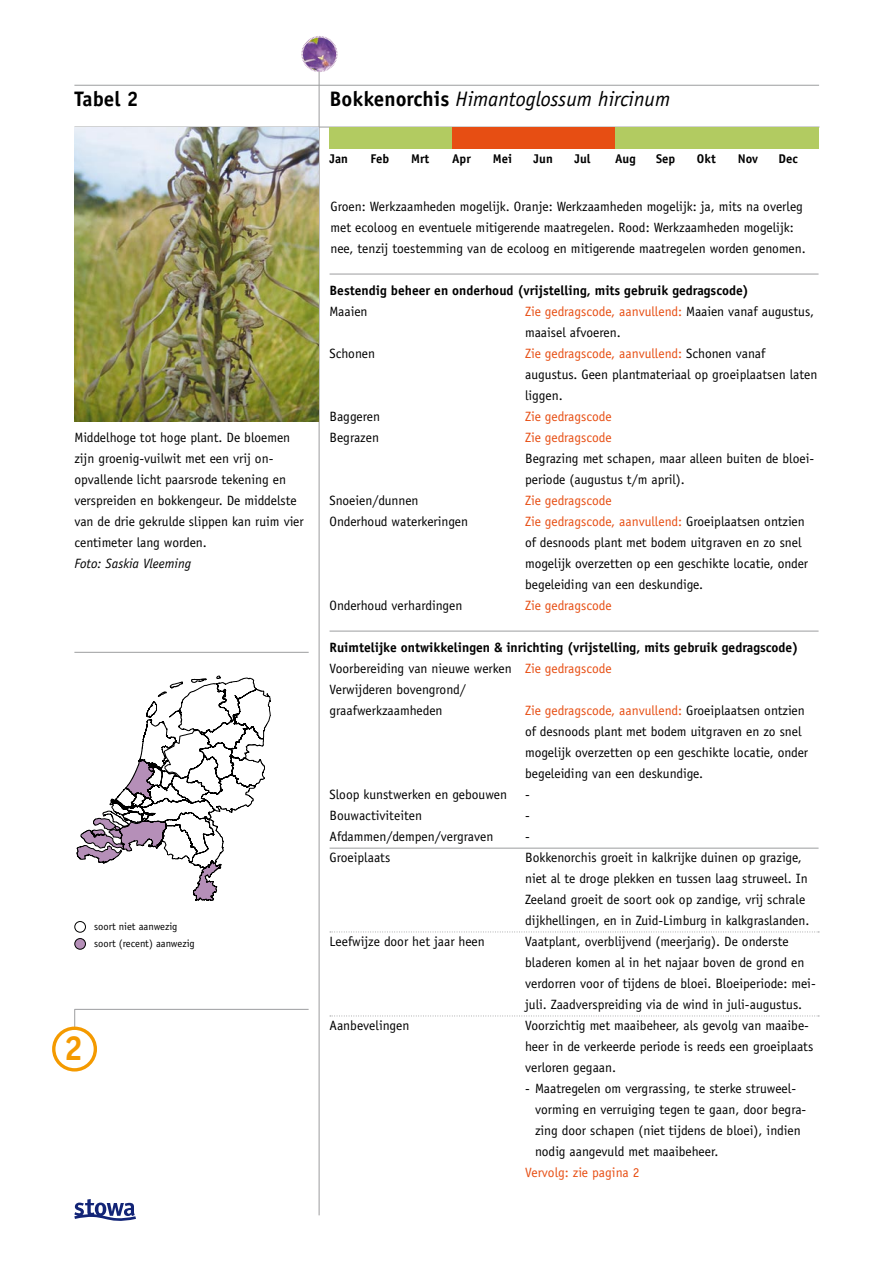
<style>
.page{position:relative;width:893px;height:1263px;background:#fff}
.page>*{position:absolute;margin:0;border:0;box-sizing:border-box;transform-origin:0 0}
.t1{font:700 34.8px "Officina Sans";color:#f49a00}
.t2{font:italic 21px "Officina Sans";color:#000}
.t3{font:700 21px "Officina Sans";color:#000}
.t4{font:13.5px/21px "Officina Sans";color:#000}
.t5{font:700 13.5px/21px "Officina Sans";color:#000}
.t6{font:13.5px "Officina Sans";color:#e74e13}
.t7{font:italic 13.5px "Officina Sans";color:#000}
.t8{font:700 12.6px "Officina Sans";color:#000}
.t9{font:10.5px/17px "Officina Sans";color:#000}
.s1{font-weight:700;font-style:normal}
.s2{color:#e74e13}
.s3{font-weight:400}
.s4{font-weight:400;color:#e74e13}
</style>
<div class="page">
<svg style="left:74px;top:1009px;width:1px;height:17px"></svg>
<hr style="left:75px;top:1009px;width:234px;height:1px;background:#9c9d9f">
<hr style="left:74px;top:85px;width:745px;height:1px;background:#9c9d9f">
<hr style="left:319px;top:70px;width:1px;height:1145px;background:#9c9d9f">
<hr style="left:74px;top:127px;width:745px;height:1px;background:#9c9d9f">
<hr style="left:74px;top:652px;width:235px;height:1px;background:#9c9d9f">
<div style="left:301px;top:36px;width:37px;height:36px;border:2px dashed #b58fb8;border-radius:50%"></div>
<img style="left:303px;top:38px;width:33px;height:33px;border-radius:50%">
<div style="left:52px;top:1026px;width:45px;height:45px;border:3px solid #f49a00;border-radius:50%"></div>
<div style="left:74px;top:921px;width:12px;height:11px;border:1px solid #000;border-radius:50%"></div>
<div style="left:75px;top:938px;width:10px;height:11px;background:#b58fb8;border-radius:50%"></div>
<div style="left:74px;top:938px;width:12px;height:11px;border:1px solid #000;border-radius:50%"></div>
<div style="left:330px;top:127px;width:489px;height:21px;background:#b2cb61"></div>
<hr style="left:330px;top:274px;width:489px;height:1px;background:#9c9d9f">
<hr style="left:330px;top:631px;width:489px;height:1px;background:#9c9d9f">
<hr style="left:330px;top:848px;width:489px;height:1px;background:#9c9d9f">
<svg style="left:330px;top:931px;width:489px;height:1px"></svg>
<svg style="left:330px;top:1015px;width:489px;height:1px"></svg>
<svg style="left:77px;top:676px;width:194px;height:225px"></svg>
<div style="left:452px;top:127px;width:41px;height:21px;background:#e74e13"></div>
<div style="left:493px;top:127px;width:41px;height:21px;background:#e74e13"></div>
<div style="left:534px;top:127px;width:40px;height:21px;background:#e74e13"></div>
<div style="left:574px;top:127px;width:41px;height:21px;background:#e74e13"></div>
<svg style="left:74px;top:1199px;width:62px;height:22px"></svg>
<img style="left:74px;top:127px;width:245px;height:294px">
<h2 class="t3" style="left:74px;top:86px;width:66px">Tabel 2</h2>
<p class="t4" style="left:74px;top:427px;width:231px">Middelhoge tot hoge plant. De bloemen zijn groenig-vuilwit met een vrij on&shy;opvallende licht paarsrode tekening en verspreiden en bokkengeur. De middelste van de drie gekrulde slippen kan ruim vier centimeter lang worden.</p>
<p class="t7" style="left:74px;top:556px;width:118px">Foto: Saskia Vleeming</p>
<p class="t9" style="left:94px;top:918px;width:102px">soort niet aanwezig soort (recent) aanwezig</p>
<h1 class="t1" style="left:64px;top:1027px;width:21px">2</h1>
<h2 class="t2" style="left:330px;top:87px;width:342px"><span class="s1">Bokkenorchis</span> Himantoglossum hircinum</h2>
<p class="t8" style="left:330px;top:151px;width:20px">Jan</p>
<p class="t8" style="left:370px;top:151px;width:20px">Feb</p>
<p class="t8" style="left:411px;top:151px;width:20px">Mrt</p>
<p class="t8" style="left:452px;top:151px;width:20px">Apr</p>
<p class="t8" style="left:493px;top:151px;width:21px">Mei</p>
<p class="t8" style="left:534px;top:151px;width:21px">Jun</p>
<p class="t8" style="left:574px;top:151px;width:18px">Jul</p>
<p class="t8" style="left:615px;top:151px;width:22px">Aug</p>
<p class="t8" style="left:656px;top:151px;width:21px">Sep</p>
<p class="t8" style="left:697px;top:151px;width:20px">Okt</p>
<p class="t8" style="left:738px;top:151px;width:22px">Nov</p>
<p class="t8" style="left:778px;top:151px;width:21px">Dec</p>
<p class="t4" style="left:331px;top:196px;width:477px">Groen: Werkzaamheden mogelijk. Oranje: Werkzaamheden mogelijk: ja, mits na overleg met ecoloog en eventuele mitigerende maatregelen. Rood: Werkzaamheden mogelijk: nee, tenzij toestemming van de ecoloog en mitigerende maatregelen worden genomen.</p>
<p class="t5" style="left:330px;top:280px;width:421px">Bestendig beheer en onderhoud (vrijstelling, mits gebruik gedragscode)</p>
<p class="t4" style="left:330px;top:301px;width:40px">Maaien</p>
<p class="t4" style="left:525px;top:301px;width:290px"><span class="s2">Zie gedragscode, aanvullend:</span> Maaien vanaf augustus, maaisel afvoeren.</p>
<p class="t4" style="left:330px;top:343px;width:47px">Schonen</p>
<p class="t4" style="left:525px;top:343px;width:294px"><span class="s2">Zie gedragscode, aanvullend:</span> Schonen vanaf augustus-. Geen plantmateriaal op groeiplaatsen laten liggen.</p>
<p class="t4" style="left:330px;top:406px;width:52px">Baggeren</p>
<p class="t6" style="left:525px;top:409px;width:88px">Zie gedragscode</p>
<p class="t4" style="left:330px;top:427px;width:51px">Begrazen</p>
<p class="t6" style="left:525px;top:430px;width:88px">Zie gedragscode</p>
<p class="t4" style="left:525px;top:448px;width:291px">Begrazing met schapen, maar alleen buiten de bloei&shy;periode (augustus t/m april).</p>
<p class="t4" style="left:330px;top:490px;width:91px">Snoeien/dunnen</p>
<p class="t6" style="left:525px;top:493px;width:88px">Zie gedragscode</p>
<p class="t4" style="left:330px;top:511px;width:140px">Onderhoud waterkeringen</p>
<p class="t4" style="left:525px;top:511px;width:285px"><span class="s2">Zie gedragscode, aanvullend:</span> Groeiplaatsen ontzien of desnoods plant met bodem uitgraven en zo snel mogelijk overzetten op een geschikte locatie, onder begeleiding van een deskundige.</p>
<p class="t4" style="left:330px;top:595px;width:134px">Onderhoud verhardingen</p>
<p class="t6" style="left:525px;top:598px;width:88px">Zie gedragscode</p>
<p class="t5" style="left:330px;top:637px;width:470px">Ruimtelijke ontwikkelingen &amp; inrichting (vrijstelling, mits gebruik gedragscode)<br><span class="s3">Voorbereiding van nieuwe werken</span> <span class="s4">Zie gedragscode<br></span><span class="s3">Verwijderen bovengrond/<br>graafwerkzaamheden</span></p>
<p class="t4" style="left:525px;top:700px;width:285px"><span class="s2">Zie gedragscode, aanvullend:</span> Groeiplaatsen ontzien of desnoods plant met bodem uitgraven en zo snel mogelijk overzetten op een geschikte locatie, onder begeleiding van een deskundige.</p>
<p class="t4" style="left:330px;top:784px;width:179px">Sloop kunstwerken en gebouwen</p>
<p class="t4" style="left:525px;top:784px;width:6px">-</p>
<p class="t4" style="left:330px;top:805px;width:94px">Bouwactiviteiten</p>
<p class="t4" style="left:525px;top:805px;width:6px">-</p>
<p class="t4" style="left:330px;top:826px;width:165px">Afdammen/dempen/vergraven</p>
<p class="t4" style="left:525px;top:826px;width:6px">-</p>
<p class="t4" style="left:330px;top:847px;width:62px">Groeiplaats</p>
<p class="t4" style="left:525px;top:847px;width:286px">Bokkenorchis groeit in kalkrijke duinen op grazige, niet al te droge plekken en tussen laag struweel. In Zeeland groeit de soort ook op zandige, vrij schrale dijkhellingen, en in Zuid-Limburg in kalkgraslanden.</p>
<p class="t4" style="left:330px;top:931px;width:157px">Leefwijze door het jaar heen</p>
<p class="t4" style="left:525px;top:931px;width:292px">Vaatplant, overblijvend (meerjarig). De onderste bladeren komen al in het najaar boven de grond en verdorren voor of tijdens de bloei. Bloeiperiode: mei&shy;juli. Zaadverspreiding via de wind in juli-augustus.</p>
<p class="t4" style="left:330px;top:1015px;width:81px">Aanbevelingen</p>
<p class="t4" style="left:525px;top:1015px;width:290px">Voorzichtig met maaibeheer, als gevolg van maaibe&shy;heer in de verkeerde periode is reeds een groeiplaats verloren gegaan.</p>
<p class="t4" style="left:535px;top:1078px;width:273px;text-indent:-10px">- Maatregelen om vergrassing, te sterke struweel&shy;vorming en verruiging tegen te gaan, door begra&shy;zing door schapen (niet tijdens de bloei), indien nodig aangevuld met maaibeheer.</p>
<p class="t6" style="left:525px;top:1165px;width:116px">Vervolg: zie pagina 2</p>
</div>
